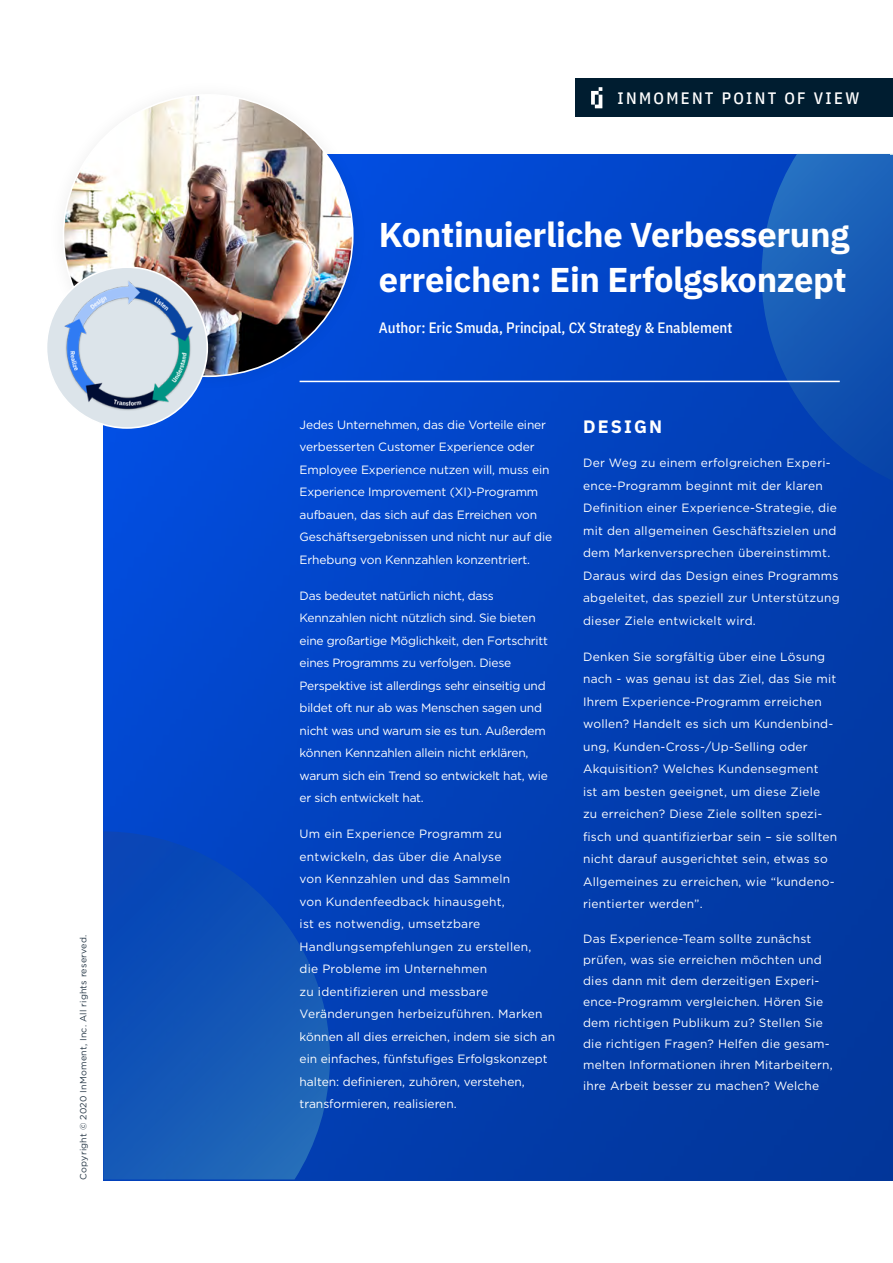
<style>
.page{position:relative;width:893px;height:1263px;background:#fff}
.page>*{position:absolute;margin:0;border:0;box-sizing:border-box;transform-origin:0 0}
.t1{font:700 34.5px/45px "IBM Plex Sans";letter-spacing:-.01em;color:#fff}
.t2{font:700 18px "IBM Plex Sans";letter-spacing:.12em;color:#fff}
.t3{font:500 16.5px "IBM Plex Sans Cond";letter-spacing:.14em;color:#fff}
.t4{font:500 15px "IBM Plex Sans Cond";color:#fff}
.t5{font:12px/22.5px "Gotham";letter-spacing:.02em;color:#fff}
.t6{font:12px/22.5px "Gotham";letter-spacing:-.02em;color:#fff}
.t7{font:12px/22.5px "Gotham";letter-spacing:-.01em;color:#fff}
.t8{font:9px "Gotham";letter-spacing:.02em;color:#263746}
</style>
<div class="page">
<img style="left:103px;top:154px;width:790px;height:1026px">
<div style="left:47px;top:78px;width:323px;height:315px;background:#000;opacity:.07"></div>
<img style="left:63px;top:95px;width:290px;height:281px">
<img style="left:47px;top:267px;width:160px;height:161px;border-radius:80px">
<svg style="left:103px;top:831px;width:227px;height:348px"></svg>
<svg style="left:762px;top:154px;width:131px;height:348px"></svg>
<hr style="left:300px;top:381px;width:540px;height:1px;background:#fff">
<div style="left:575px;top:78px;width:318px;height:39px;background:#001d30"></div>
<svg style="left:591px;top:87px;width:11px;height:21px"></svg>
<p class="t8" style="left:78px;top:1179px;width:246px;rotate:-90deg">Copyright © 2020 InMoment, Inc. All rights reserved.</p>
<h3 class="t3" style="left:618px;top:85px;width:243px">INMOMENT POINT OF VIEW</h3>
<h1 class="t1" style="left:379px;top:209px;width:472px">Kontinuierliche Verbesserung erreichen: Ein Erfolgskonzept</h1>
<p class="t4" style="left:379px;top:316px;width:355px">Author: Eric Smuda, Principal, CX Strategy &amp; Enablement</p>
<p class="t7" style="left:300px;top:413px;width:254px">Jedes Unternehmen, das die Vorteile einer verbesserten Customer Experience oder Employee Experience nutzen will, muss ein Experience Improvement (XI)-Programm aufbauen, das sich auf das Erreichen von Geschäftsergebnissen und nicht nur auf die Erhebung von Kennzahlen konzentriert.</p>
<p class="t6" style="left:300px;top:584px;width:250px">Das bedeutet natürlich nicht, dass Kennzahlen nicht nützlich sind. Sie bieten eine großartige Möglichkeit, den Fortschritt eines Programms zu verfolgen. Diese Perspektive ist allerdings sehr einseitig und bildet oft nur ab was Menschen sagen und nicht was und warum sie es tun. Außerdem können Kennzahlen allein nicht erklären, warum sich ein Trend so entwickelt hat, wie er sich entwickelt hat.</p>
<p class="t5" style="left:300px;top:822px;width:257px">Um ein Experience Programm zu entwickeln, das über die Analyse<br>von Kennzahlen und das Sammeln<br>von Kundenfeedback hinausgeht,<br>ist es notwendig, umsetzbare Handlungsempfehlungen zu erstellen,<br>die Probleme im Unternehmen<br>zu identifizieren und messbare Veränderungen herbeizuführen. Marken können all dies erreichen, indem sie sich an ein einfaches, fünfstufiges Erfolgskonzept halten: definieren, zuhören, verstehen, transformieren, realisieren.</p>
<h2 class="t2" style="left:583px;top:412px;width:81px">DESIGN</h2>
<p class="t5" style="left:583px;top:451px;width:258px">Der Weg zu einem erfolgreichen Experi&shy;ence-Programm beginnt mit der klaren Definition einer Experience-Strategie, die mit den allgemeinen Geschäftszielen und dem Markenversprechen übereinstimmt.<br>Daraus wird das Design eines Programms abgeleitet, das speziell zur Unterstützung dieser Ziele entwickelt wird.</p>
<p class="t5" style="left:583px;top:645px;width:256px">Denken Sie sorgfältig über eine Lösung nach - was genau ist das Ziel, das Sie mit Ihrem Experience-Programm erreichen wollen? Handelt es sich um Kundenbind&shy;ung, Kunden-Cross-/Up-Selling oder Akquisition? Welches Kundensegment<br>ist am besten geeignet, um diese Ziele zu erreichen? Diese Ziele sollten spezi&shy;fisch und quantifizierbar sein – sie sollten nicht darauf ausgerichtet sein, etwas so Allgemeines zu erreichen, wie “kundeno&shy;rientierter werden”.</p>
<p class="t5" style="left:583px;top:928px;width:251px;line-height:21px">Das Experience-Team sollte zunächst prüfen, was sie erreichen möchten und dies dann mit dem derzeitigen Experi&shy;ence-Programm vergleichen. Hören Sie dem richtigen Publikum zu? Stellen Sie die richtigen Fragen? Helfen die gesam&shy;melten Informationen ihren Mitarbeitern, ihre Arbeit besser zu machen? Welche</p>
</div>
